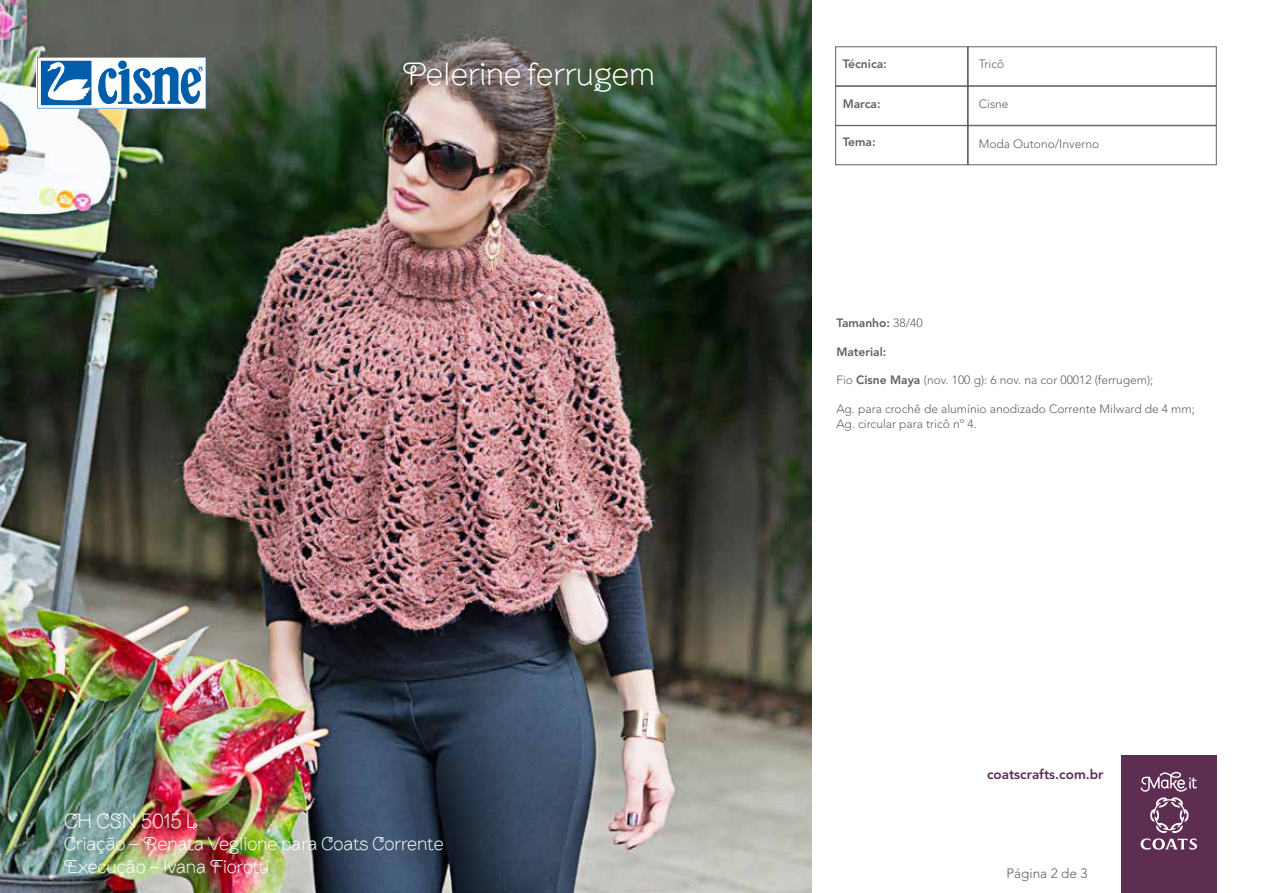
<style>
.page{position:relative;width:1263px;height:893px;background:#fff}
.page>*{position:absolute;margin:0;border:0;box-sizing:border-box;transform-origin:0 0}
.t1{font:300 32.7px "Brownstone Sans";color:#fff}
.t2{font:300 21px "Brownstone Sans";letter-spacing:-.005em;color:#fff}
.t3{font:300 18.9px/22.6px "Brownstone Sans";letter-spacing:-.01em;color:#fff}
.t4{font:800 13.5px "Avenir LT Std";color:#5d2d52}
.t5{font:300 13.5px "Avenir LT Std";color:#5d6162}
.t6{font:300 12px/14.4px "Avenir LT Std";color:#5d6162}
.t7{font:800 12px "Avenir LT Std";color:#5d6162}
.s1{font-weight:300}
.s2{font-weight:800}
</style>
<div class="page">
<img style="left:0;top:0;width:811px;height:893px">
<div style="left:1121px;top:756px;width:95px;height:137px;background:#5d2d52"></div>
<svg style="left:1140px;top:772px;width:57px;height:78px"></svg>
<svg style="left:37px;top:57px;width:169px;height:51px"></svg>
<div style="left:968px;top:126px;width:248px;height:39px;border:1px solid #5d6162"></div>
<div style="left:835px;top:47px;width:133px;height:39px;border:1px solid #5d6162"></div>
<div style="left:835px;top:86px;width:133px;height:40px;border:1px solid #5d6162"></div>
<div style="left:835px;top:125px;width:133px;height:40px;border:1px solid #5d6162"></div>
<div style="left:968px;top:47px;width:248px;height:39px;border:1px solid #5d6162"></div>
<div style="left:968px;top:86px;width:248px;height:39px;border:1px solid #5d6162"></div>
<h1 class="t1" style="left:402px;top:54px;width:254px">Pelerine ferrugem</h1>
<h2 class="t2" style="left:64px;top:808px;width:136px">CH CSN 5015 L</h2>
<h3 class="t3" style="left:64px;top:832px;width:381px">Criação – Renata Veglione para Coats Corrente<br>Execução – Ivana Fiorotti</h3>
<p class="t7" style="left:843px;top:57px;width:46px">Técnica:</p>
<p class="t6" style="left:979px;top:57px;width:27px">Tricô</p>
<p class="t7" style="left:843px;top:96px;width:39px">Marca:</p>
<p class="t6" style="left:979px;top:96px;width:31px">Cisne</p>
<p class="t7" style="left:843px;top:135px;width:34px">Tema:</p>
<p class="t6" style="left:979px;top:137px;width:122px">Moda Outono/Inverno</p>
<p class="t7" style="left:836px;top:315px;width:88px">Tamanho: <span class="s1">38/40</span></p>
<p class="t7" style="left:836px;top:344px;width:52px">Material:</p>
<p class="t6" style="left:836px;top:373px;width:318px">Fio <span class="s2">Cisne Maya</span> (nov. 100 g): 6 nov. na cor 00012 (ferrugem);</p>
<p class="t6" style="left:836px;top:402px;width:360px">Ag. para crochê de alumínio anodizado Corrente Milward de 4 mm;<br>Ag. circular para tricô nº 4.</p>
<p class="t4" style="left:987px;top:766px;width:118px">coatscrafts.com.br</p>
<p class="t5" style="left:1006px;top:865px;width:83px">Página 2 de 3</p>
</div>
